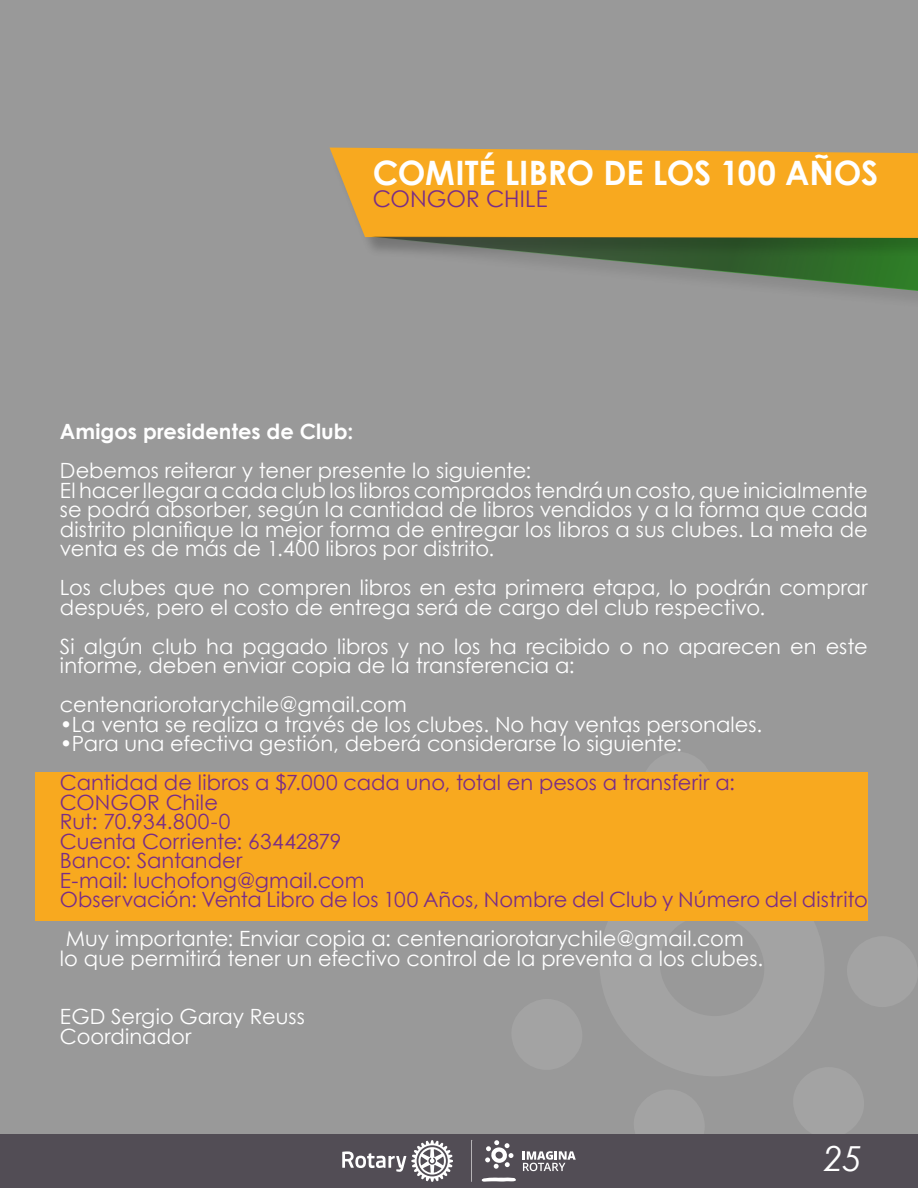
<style>
.page{position:relative;width:918px;height:1188px;background:#999}
.page>*{position:absolute;margin:0;border:0;box-sizing:border-box;transform-origin:0 0}
.t1{font:italic 34.5px "Century Gothic";color:#fff}
.t2{font:700 33.6px "Century Gothic";letter-spacing:-.005em;color:#fff}
.t3{font:22.95px "Century Gothic";color:#792c87}
.t4{font:21px/19.5px "Century Gothic";color:#fff}
.t5{font:21px/19.5px "Century Gothic";color:#792c87}
.t6{font:700 21px "Century Gothic";letter-spacing:.005em;color:#fff}
</style>
<div class="page">
<div style="left:330px;top:148px;width:588px;height:89px;background:#f8a91f"></div>
<svg style="left:365px;top:237px;width:553px;height:59px"></svg>
<div style="left:0;top:1134px;width:918px;height:54px;background:#524d55"></div>
<svg style="left:342px;top:1140px;width:111px;height:42px"></svg>
<svg style="left:471px;top:1140px;width:1px;height:42px"></svg>
<svg style="left:485px;top:1140px;width:29px;height:29px"></svg>
<svg style="left:482px;top:1178px;width:34px;height:4px"></svg>
<svg style="left:523px;top:1151px;width:53px;height:20px"></svg>
<div style="left:35px;top:772px;width:833px;height:149px;background:#f8a91f"></div>
<h2 class="t2" style="left:373px;top:148px;width:507px">COMITÉ LIBRO DE LOS 100 AÑOS</h2>
<p class="t3" style="left:373px;top:183px;width:176px">CONGOR CHILE</p>
<p class="t6" style="left:60px;top:416px;width:295px">Amigos presidentes de Club:</p>
<p class="t4" style="left:60px;top:461px;width:809px">Debemos reiterar y tener presente lo siguiente:<br>El hacer llegar a cada club los libros comprados tendrá un costo, que inicialmente se podrá absorber, según la cantidad de libros vendidos y a la forma que cada distrito planifique la mejor forma de entregar los libros a sus clubes. La meta de venta es de más de 1.400 libros por distrito.</p>
<p class="t4" style="left:60px;top:578px;width:809px">Los clubes que no compren libros en esta primera etapa, lo podrán comprar después, pero el costo de entrega será de cargo del club respectivo.</p>
<p class="t4" style="left:60px;top:636px;width:809px">Si algún club ha pagado libros y no los ha recibido o no aparecen en este informe, deben enviar copia de la transferencia a:</p>
<p class="t4" style="left:60px;top:695px;width:348px">centenariorotarychile@gmail.com</p>
<p class="t4" style="left:60px;top:714px;width:704px">•La venta se realiza a través de los clubes. No hay ventas personales.</p>
<p class="t4" style="left:60px;top:734px;width:623px">•Para una efectiva gestión, deberá considerarse lo siguiente:</p>
<p class="t5" style="left:60px;top:773px;width:809px">Cantidad de libros a $7.000 cada uno, total en pesos a transferir a:<br>CONGOR Chile<br>Rut: 70.934.800-0<br>Cuenta Corriente: 63442879<br>Banco: Santander<br>E-mail: luchofong@gmail.com<br>Observación: Venta Libro de los 100 Años, Nombre del Club y Número del distrito</p>
<p class="t4" style="left:60px;top:929px;width:705px">Muy importante: Enviar copia a: centenariorotarychile@gmail.com<br>lo que permitirá tener un efectivo control de la preventa a los clubes.</p>
<p class="t4" style="left:60px;top:1007px;width:247px">EGD Sergio Garay Reuss<br>Coordinador</p>
<h1 class="t1" style="left:824px;top:1134px;width:39px">25</h1>
</div>
